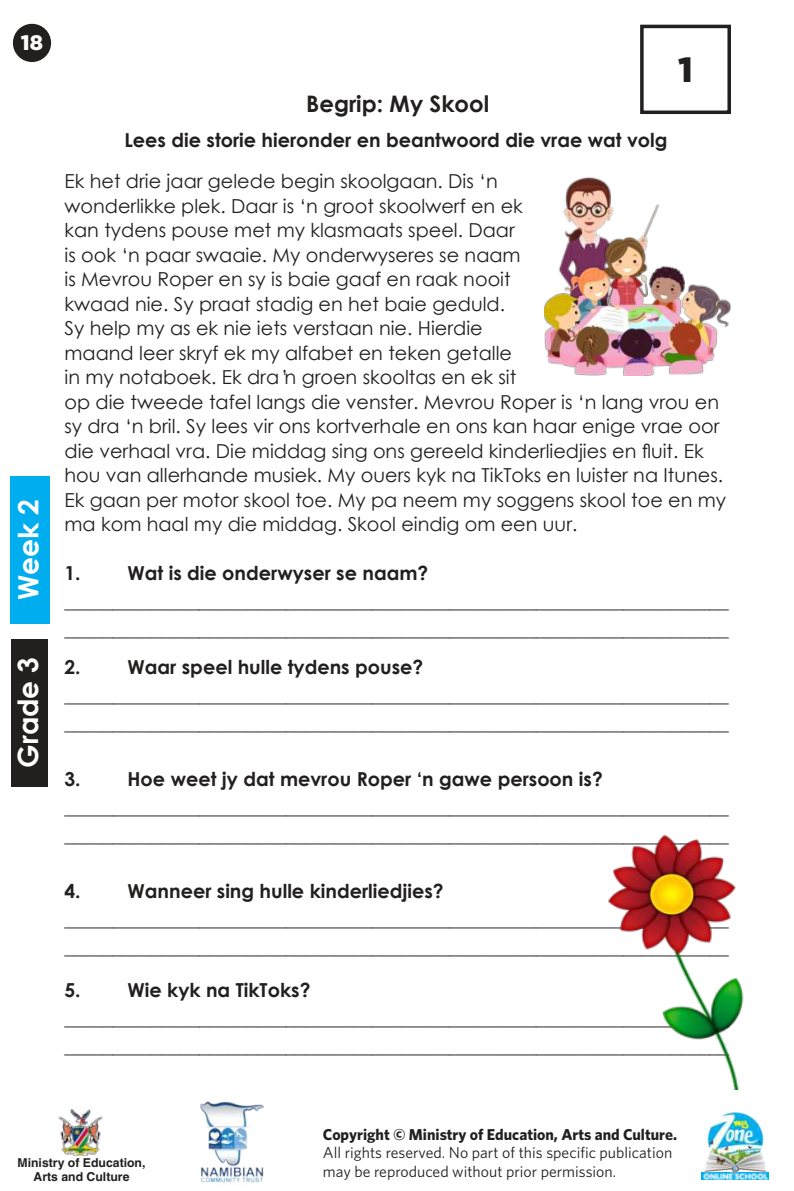
<style>
.page{position:relative;width:794px;height:1191px;background:#fff}
.page>*{position:absolute;margin:0;border:0;box-sizing:border-box;transform-origin:0 0}
.t1{font:900 35px "Gotham";color:#221f1f}
.t2{font:700 28px "Century Gothic";color:#fff}
.t3{font:700 22.75px "Century Gothic";color:#221f1f}
.t4{font:900 21px "Gotham";color:#fff}
.t5{font:19.25px/24.5px "Century Gothic";color:#221f1f}
.t6{font:700 19.25px "Century Gothic";color:#221f1f}
.t7{font:15.75px/18.9px "Whitney";color:#221f1f}
.t8{font:700 15.75px "Whitney";color:#221f1f}
.t9{font:700 12.25px/14px "Helvetica";color:#221f1f;text-align:center}
</style>
<div class="page">
<div style="left:13px;top:24px;width:38px;height:38px;background:#221f1f;border-radius:50%"></div>
<img style="left:701px;top:1112px;width:68px;height:68px">
<img style="left:58px;top:1109px;width:45px;height:46px">
<img style="left:200px;top:1101px;width:64px;height:82px">
<img style="left:544px;top:177px;width:116px;height:167px">
<img style="left:608px;top:835px;width:136px;height:254px">
<div style="left:640px;top:25px;width:91px;height:89px;border:4px solid #221f1f"></div>
<img style="left:545px;top:237px;width:185px;height:138px">
<div style="left:11px;top:639px;width:37px;height:147px;background:#221f1f"></div>
<div style="left:10px;top:476px;width:39px;height:147px;background:#00adef"></div>
<p class="t4" style="left:21px;top:33px;width:24px">18</p>
<h2 class="t2" style="left:17px;top:600px;width:102px;rotate:-90deg">Week 2</h2>
<h2 class="t2" style="left:17px;top:768px;width:112px;rotate:-90deg">Grade 3</h2>
<p class="t3" style="left:306px;top:94px;width:184px">Begrip: My Skool</p>
<p class="t6" style="left:124px;top:132px;width:544px">Lees die storie hieronder en beantwoord die vrae wat volg</p>
<h1 class="t1" style="left:678px;top:54px;width:16px">1</h1>
<p class="t5" style="left:64px;top:168px;width:663px">Ek het drie jaar gelede begin skoolgaan. Dis ‘n<br>wonderlikke plek. Daar is ‘n groot skoolwerf en ek<br>kan tydens pouse met my klasmaats speel. Daar<br>is ook ‘n paar swaaie. My onderwyseres se naam<br>is Mevrou Roper en sy is baie gaaf en raak nooit<br>kwaad nie. Sy praat stadig en het baie geduld.<br>Sy help my as ek nie iets verstaan nie. Hierdie<br>maand leer skryf ek my alfabet en teken getalle<br>in my notaboek. Ek dra ŉ groen skooltas en ek sit<br>op die tweede tafel langs die venster. Mevrou Roper is ‘n lang vrou en sy dra ‘n bril. Sy lees vir ons kortverhale en ons kan haar enige vrae oor die verhaal vra. Die middag sing ons gereeld kinderliedjies en fluit. Ek hou van allerhande musiek. My ouers kyk na TikToks en luister na Itunes.<br>Ek gaan per motor skool toe. My pa neem my soggens skool toe en my ma kom haal my die middag. Skool eindig om een uur.</p>
<p class="t6" style="left:64px;top:565px;width:18px">1.</p>
<p class="t6" style="left:127px;top:565px;width:302px">Wat is die onderwyser se naam?</p>
<p class="t5" style="left:64px;top:589px;width:666px;line-height:28px">_____________________________________________________________________ _____________________________________________________________________</p>
<p class="t6" style="left:64px;top:659px;width:18px">2.</p>
<p class="t6" style="left:127px;top:659px;width:297px">Waar speel hulle tydens pouse?</p>
<p class="t5" style="left:64px;top:683px;width:666px;line-height:28px">_____________________________________________________________________ _____________________________________________________________________</p>
<p class="t6" style="left:64px;top:771px;width:18px">3.</p>
<p class="t6" style="left:127px;top:771px;width:477px">Hoe weet jy dat mevrou Roper ‘n gawe persoon is?</p>
<p class="t5" style="left:64px;top:795px;width:666px;line-height:28px">_____________________________________________________________________ _____________________________________________________________________</p>
<p class="t6" style="left:64px;top:883px;width:18px">4.</p>
<p class="t6" style="left:127px;top:883px;width:318px">Wanneer sing hulle kinderliedjies?</p>
<p class="t5" style="left:64px;top:907px;width:666px;line-height:28px">_____________________________________________________________________ _____________________________________________________________________</p>
<p class="t6" style="left:64px;top:982px;width:18px">5.</p>
<p class="t6" style="left:127px;top:982px;width:184px">Wie kyk na TikToks?</p>
<p class="t5" style="left:64px;top:1006px;width:666px;line-height:28px">_____________________________________________________________________ _____________________________________________________________________</p>
<p class="t9" style="left:18px;top:1157px;width:129px">Ministry of Education,<br>Arts and Culture</p>
<p class="t8" style="left:323px;top:1127px;width:356px">Copyright © Ministry of Education, Arts and Culture.</p>
<p class="t7" style="left:323px;top:1144px;width:351px">All rights reserved. No part of this specific publication may be reproduced without prior permission.</p>
</div>
